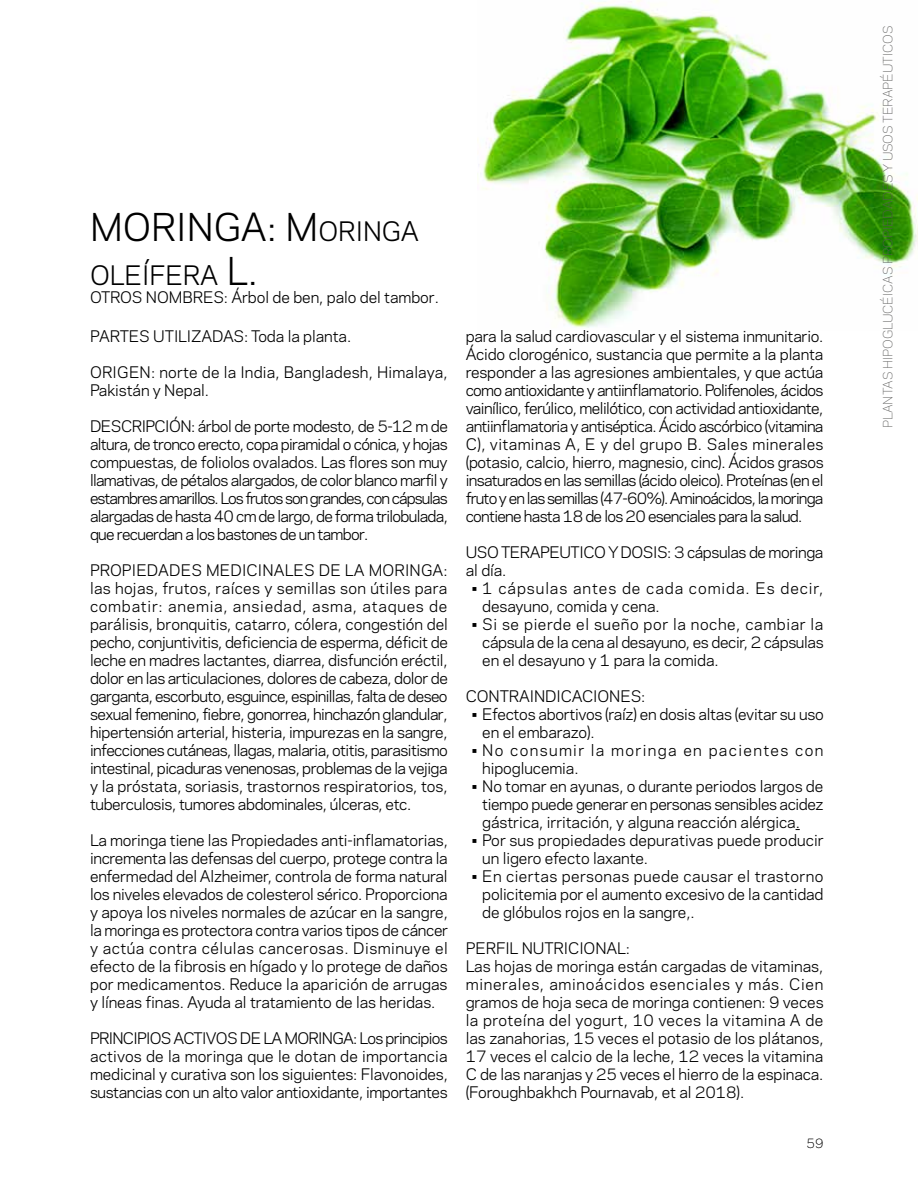
<style>
.page{position:relative;width:918px;height:1188px;background:#fff}
.page>*{position:absolute;margin:0;border:0;box-sizing:border-box;transform-origin:0 0}
.t1{font:36px "Galaxie Polaris";color:#000}
.t2{font:25.2px "Galaxie Polaris";color:#000}
.t3{font:15px/18px "Galaxie Polaris";letter-spacing:-.005em;color:#000;text-align:justify}
.t4{font:15px/18px "Galaxie Polaris";letter-spacing:.015em;color:#000}
.t5{font:15px/18px "Galaxie Polaris";letter-spacing:.06em;color:#000}
.t6{font:15px/18px "Galaxie Polaris";letter-spacing:.09em;color:#000}
.t7{font:15px/18px "Galaxie Polaris";letter-spacing:-.03em;color:#000}
.t8{font:300 12.15px "Galaxie Polaris";color:#000}
.t9{font:300 12px "Galaxie Polaris";color:#575756}
.s1{font-size:36px}
</style>
<div class="page">
<img style="left:477px;top:0;width:441px;height:328px">
<h1 class="t1" style="left:90px;top:201px;width:26px">MORINGA</h1>
<h2 class="t2" style="left:267px;top:213px;width:154px"><span class="s1">: M</span> ORINGA</h2>
<h2 class="t2" style="left:90px;top:256px;width:170px">OLE ÍFERA <span class="s1">L.</span></h2>
<p class="t3" style="left:90px;top:287px;width:350px">OTROS NOMBRES: Árbol de ben, palo del tambor.</p>
<p class="t3" style="left:90px;top:327px;width:263px">PARTES UTILIZADAS: Toda la planta.</p>
<p class="t4" style="left:90px;top:363px;width:359px">ORIGEN: norte de la India, Bangladesh, Himalaya,<br>Pakistán y Nepal.</p>
<p class="t3" style="left:90px;top:417px;width:359px">DESCRIPCIÓN: árbol de porte modesto, de 5-12 m de altura, de tronco erecto, copa piramidal o cónica, y hojas compuestas, de foliolos ovalados. Las flores son muy llamativas, de pétalos alargados, de color blanco marfil y estambres amarillos. Los frutos son grandes, con cápsulas alargadas de hasta 40 cm de largo, de forma trilobulada, que recuerdan a los bastones de un tambor.</p>
<p class="t3" style="left:90px;top:561px;width:360px">PROPIEDADES MEDICINALES DE LA MORINGA: las hojas, frutos, raíces y semillas son útiles para combatir: anemia, ansiedad, asma, ataques de parálisis, bronquitis, catarro, cólera, congestión del pecho, conjuntivitis, deficiencia de esperma, déficit de leche en madres lactantes, diarrea, disfunción eréctil, dolor en las articulaciones, dolores de cabeza, dolor de garganta, escorbuto, esguince, espinillas, falta de deseo sexual femenino, fiebre, gonorrea, hinchazón glandular, hipertensión arterial, histeria, impurezas en la sangre, infecciones cutáneas, llagas, malaria, otitis, parasitismo intestinal, picaduras venenosas, problemas de la vejiga y la próstata, soriasis, trastornos respiratorios, tos, tuberculosis, tumores abdominales, úlceras, etc.</p>
<p class="t3" style="left:90px;top:831px;width:360px">La moringa tiene las Propiedades anti-inflamatorias, incrementa las defensas del cuerpo, protege contra la enfermedad del Alzheimer, controla de forma natural los niveles elevados de colesterol sérico. Proporciona y apoya los niveles normales de azúcar en la sangre, la moringa es protectora contra varios tipos de cáncer y actúa contra células cancerosas. Disminuye el efecto de la fibrosis en hígado y lo protege de daños por medicamentos. Reduce la aparición de arrugas y líneas finas. Ayuda al tratamiento de las heridas.</p>
<p class="t3" style="left:90px;top:1029px;width:359px">PRINCIPIOS ACTIVOS DE LA MORINGA: Los principios activos de la moringa que le dotan de importancia medicinal y curativa son los siguientes: Flavonoides, sustancias con un alto valor antioxidante, importantes</p>
<p class="t3" style="left:466px;top:326px;width:359px">para la salud cardiovascular y el sistema inmunitario.<br>Ácido clorogénico, sustancia que permite a la planta responder a las agresiones ambientales, y que actúa como antioxidante y antiinflamatorio. Polifenoles, ácidos vainílico, ferúlico, melilótico, con actividad antioxidante, antiinflamatoria y antiséptica. Ácido ascórbico (vitamina C), vitaminas A, E y del grupo B. Sales minerales (potasio, calcio, hierro, magnesio, cinc). Ácidos grasos insaturados en las semillas (ácido oleico). Proteínas (en el fruto y en las semillas (47-60%). Aminoácidos, la moringa contiene hasta 18 de los 20 esenciales para la salud.</p>
<p class="t7" style="left:466px;top:542px;width:359px">USO TERAPEUTICO Y DOSIS: 3 cápsulas de moringa al día.</p>
<p class="t5" style="left:482px;top:578px;width:343px;text-indent:-10px">• 1 cápsulas antes de cada comida. Es decir, desayuno, comida y cena.</p>
<p class="t3" style="left:482px;top:614px;width:343px;text-indent:-10px">• Si se pierde el sueño por la noche, cambiar la cápsula de la cena al desayuno, es decir, 2 cápsulas en el desayuno y 1 para la comida.</p>
<p class="t3" style="left:466px;top:686px;width:181px">CONTRAINDICACIONES:</p>
<p class="t3" style="left:482px;top:704px;width:343px;text-indent:-10px">• Efectos abortivos (raíz) en dosis altas (evitar su uso en el embarazo).</p>
<p class="t6" style="left:482px;top:740px;width:343px;text-indent:-10px">• No consumir la moringa en pacientes con hipoglucemia.</p>
<p class="t3" style="left:482px;top:776px;width:343px;text-indent:-10px">• No tomar en ayunas, o durante periodos largos de tiempo puede generar en personas sensibles acidez gástrica, irritación, y alguna reacción alérgica.</p>
<p class="t3" style="left:482px;top:830px;width:343px;text-indent:-10px">• Por sus propiedades depurativas puede producir un ligero efecto laxante.</p>
<p class="t3" style="left:482px;top:866px;width:343px;text-indent:-10px">• En ciertas personas puede causar el trastorno policitemia por el aumento excesivo de la cantidad de glóbulos rojos en la sangre,.</p>
<p class="t3" style="left:466px;top:938px;width:359px;text-align:left">PERFIL NUTRICIONAL:<br>Las hojas de moringa están cargadas de vitaminas, minerales, aminoácidos esenciales y más. Cien gramos de hoja seca de moringa contienen: 9 veces la proteína del yogurt, 10 veces la vitamina A de las zanahorias, 15 veces el potasio de los plátanos, 17 veces el calcio de la leche, 12 veces la vitamina C de las naranjas y 25 veces el hierro de la espinaca. (Foroughbakhch Pournavab, et al 2018).</p>
<p class="t8" style="left:807px;top:1134px;width:18px">59</p>
<p class="t9" style="left:879px;top:428px;width:404px;rotate:-90deg">PLANTAS HIPOGLUCÉICAS PROPIEDADES Y USOS TERAPÉUTICOS</p>
</div>
